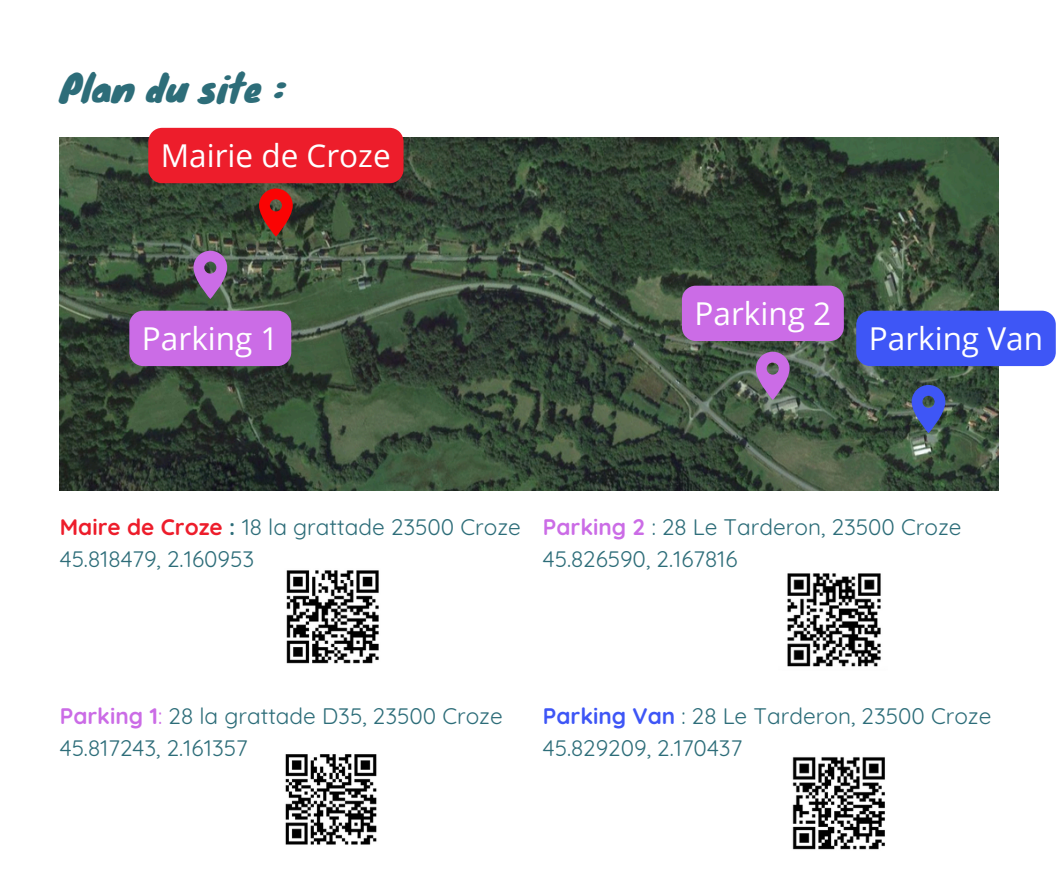
<style>
.page{position:relative;width:1058px;height:887px;background:#fff}
.page>*{position:absolute;margin:0;border:0;box-sizing:border-box;transform-origin:0 0}
.t1{font:36px "Knewave";color:#2d6d79}
.t2{font:31.5px "Open Sans";color:#fff}
.t3{font:22.5px/31.5px "Quicksand";color:#2d6d79}
.s1{font-weight:700;color:#ed1d2b}
.s2{font-weight:700}
.s3{font-weight:700;color:#cb6ce6}
.s4{color:#cb6ce6}
.s5{font-weight:700;color:#3e56f6}
</style>
<div class="page">
<img style="left:60px;top:137px;width:938px;height:353px">
<svg style="left:756px;top:352px;width:33px;height:48px;background:#9d69ad"></svg>
<svg style="left:911px;top:385px;width:34px;height:48px;background:#3f55ad"></svg>
<svg style="left:193px;top:251px;width:34px;height:48px;background:#9564a5"></svg>
<img style="left:286px;top:570px;width:93px;height:94px">
<img style="left:285px;top:754px;width:92px;height:91px">
<img style="left:787px;top:573px;width:94px;height:94px">
<img style="left:792px;top:757px;width:93px;height:93px">
<svg style="left:148px;top:128px;width:255px;height:109px;background:#982f2e"></svg>
<div style="left:129px;top:311px;width:162px;height:55px;background:#cb6ce6"></div>
<div style="left:682px;top:286px;width:161px;height:55px;background:#cb6ce6"></div>
<div style="left:856px;top:311px;width:199px;height:55px;background:#3e56f6"></div>
<p class="t1" style="left:60px;top:59px;width:227px">Plan du site :</p>
<p class="t2" style="left:161px;top:133px;width:231px">Mairie de Croze</p>
<p class="t2" style="left:142px;top:316px;width:138px">Parking 1</p>
<p class="t2" style="left:694px;top:291px;width:138px">Parking 2</p>
<p class="t2" style="left:868px;top:316px;width:176px">Parking Van</p>
<p class="t3" style="left:60px;top:511px;width:462px"><span class="s1">Maire de Croze</span> <span class="s2">:</span> 18 la grattade 23500 Croze<br>45.818479, 2.160953</p>
<h2 class="t3" style="left:543px;top:511px;width:420px"><span class="s3">Parking 2</span> : 28 Le Tarderon, 23500 Croze</h2>
<h2 class="t3" style="left:543px;top:542px;width:196px">45.826590, 2.167816</h2>
<h2 class="t3" style="left:60px;top:700px;width:444px"><span class="s3">Parking 1</span><span class="s4">:</span> 28 la grattade D35, 23500 Croze<br>45.817243, 2.161357</h2>
<p class="t3" style="left:543px;top:700px;width:450px"><span class="s5">Parking Van</span> : 28 Le Tarderon, 23500 Croze<br>45.829209, 2.170437</p>
</div>
